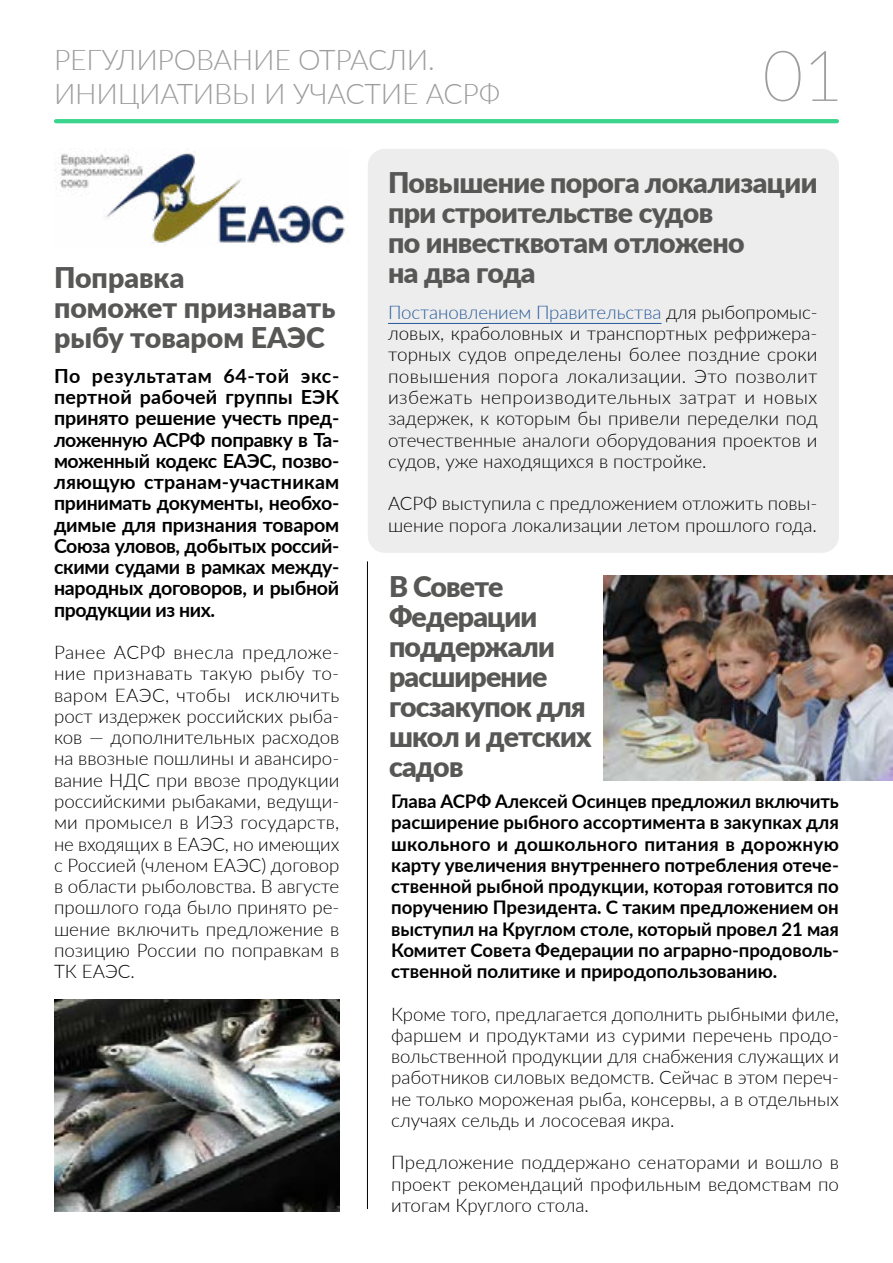
<style>
.page{position:relative;width:893px;height:1263px;background:#fff}
.page>*{position:absolute;margin:0;border:0;box-sizing:border-box;transform-origin:0 0}
.t1{font:100 70.5px "Lato";color:#9d9d9c}
.t2{font:900 28.5px/30px "Lato";letter-spacing:-.02em;color:#575756}
.t3{font:300 28.5px/34.2px "Lato";letter-spacing:-.01em;color:#9d9d9c}
.t4{font:900 28.5px/30px "Lato";color:#575756}
.t5{font:700 19.5px/21.3px "Lato";letter-spacing:-.015em;color:#000;text-align:justify}
.t6{font:300 18.75px/21.3px "Lato";color:#000;text-align:justify}
.t7{font:700 18.75px/21.3px "Lato";color:#000;text-align:justify}
.s1{color:#275b9b}
</style>
<div class="page">
<div style="left:368px;top:149px;width:471px;height:404px;background:#ededed;border-radius:17px"></div>
<svg style="left:54px;top:119px;width:785px;height:4px;fill:#3bd48c"></svg>
<hr style="left:367px;top:561px;width:1px;height:648px;background:#000">
<hr style="left:388px;top:323px;width:273px;height:1px;background:#275b9b">
<img style="left:603px;top:575px;width:290px;height:205px">
<img style="left:54px;top:153px;width:291px;height:91px">
<img style="left:54px;top:999px;width:285px;height:213px">
<h2 class="t3" style="left:54px;top:42px;width:448px">РЕГУЛИРОВАНИЕ ОТРАСЛИ.<br>ИНИЦИАТИВЫ И УЧАСТИЕ АСРФ</h2>
<h1 class="t1" style="left:762px;top:27px;width:83px">01</h1>
<h2 class="t4" style="left:54px;top:261px;width:283px">Поправка<br>поможет признавать рыбу товаром ЕАЭС</h2>
<p class="t5" style="left:54px;top:364px;width:287px">По результатам 64-той экс&shy;пертной рабочей группы ЕЭК принято решение учесть пред&shy;ложенную АСРФ поправку в Та&shy;моженный кодекс ЕАЭС, позво&shy;ляющую странам-участникам принимать документы, необхо&shy;димые для признания товаром Союза уловов, добытых россий&shy;скими судами в рамках между&shy;народных договоров, и рыбной продукции из них.</p>
<p class="t6" style="left:54px;top:641px;width:287px">Ранее АСРФ внесла предложе&shy;ние признавать такую рыбу то&shy;варом ЕАЭС, чтобы исключить рост издержек российских рыба&shy;ков — дополнительных расходов на ввозные пошлины и авансиро&shy;вание НДС при ввозе продукции российскими рыбаками, ведущи&shy;ми промысел в ИЭЗ государств, не входящих в ЕАЭС, но имеющих с Россией (членом ЕАЭС) договор в области рыболовства. В августе прошлого года было принято ре&shy;шение включить предложение в позицию России по поправкам в ТК ЕАЭС.</p>
<h2 class="t2" style="left:388px;top:166px;width:431px">Повышение порога локализации при строительстве судов<br>по инвестквотам отложено<br>на два года</h2>
<p class="t6" style="left:388px;top:301px;width:431px"><span class="s1">Постановлением Правительства</span> для рыбопромыс&shy;ловых, краболовных и транспортных рефрижера&shy;торных судов определены более поздние сроки повышения порога локализации. Это позволит избежать непроизводительных затрат и новых задержек, к которым бы привели переделки под отечественные аналоги оборудования проектов и судов, уже находящихся в постройке.</p>
<p class="t6" style="left:388px;top:492px;width:431px">АСРФ выступила с предложением отложить повы&shy;шение порога локализации летом прошлого года.</p>
<h2 class="t2" style="left:389px;top:570px;width:204px">В Совете<br>Федерации поддержали расширение госзакупок для школ и детских садов</h2>
<p class="t7" style="left:391px;top:790px;width:449px">Глава АСРФ Алексей Осинцев предложил включить расширение рыбного ассортимента в закупках для школьного и дошкольного питания в дорожную карту увеличения внутреннего потребления отече&shy;ственной рыбной продукции, которая готовится по поручению Президента. С таким предложением он выступил на Круглом столе, который провел 21 мая Комитет Совета Федерации по аграрно-продоволь&shy;ственной политике и природопользованию.</p>
<p class="t6" style="left:391px;top:1002px;width:449px">Кроме того, предлагается дополнить рыбными филе, фаршем и продуктами из сурими перечень продо&shy;вольственной продукции для снабжения служащих и работников силовых ведомств. Сейчас в этом переч&shy;не только мороженая рыба, консервы, а в отдельных случаях сельдь и лососевая икра.</p>
<p class="t6" style="left:391px;top:1151px;width:449px">Предложение поддержано сенаторами и вошло в проект рекомендаций профильным ведомствам по итогам Круглого стола.</p>
</div>
